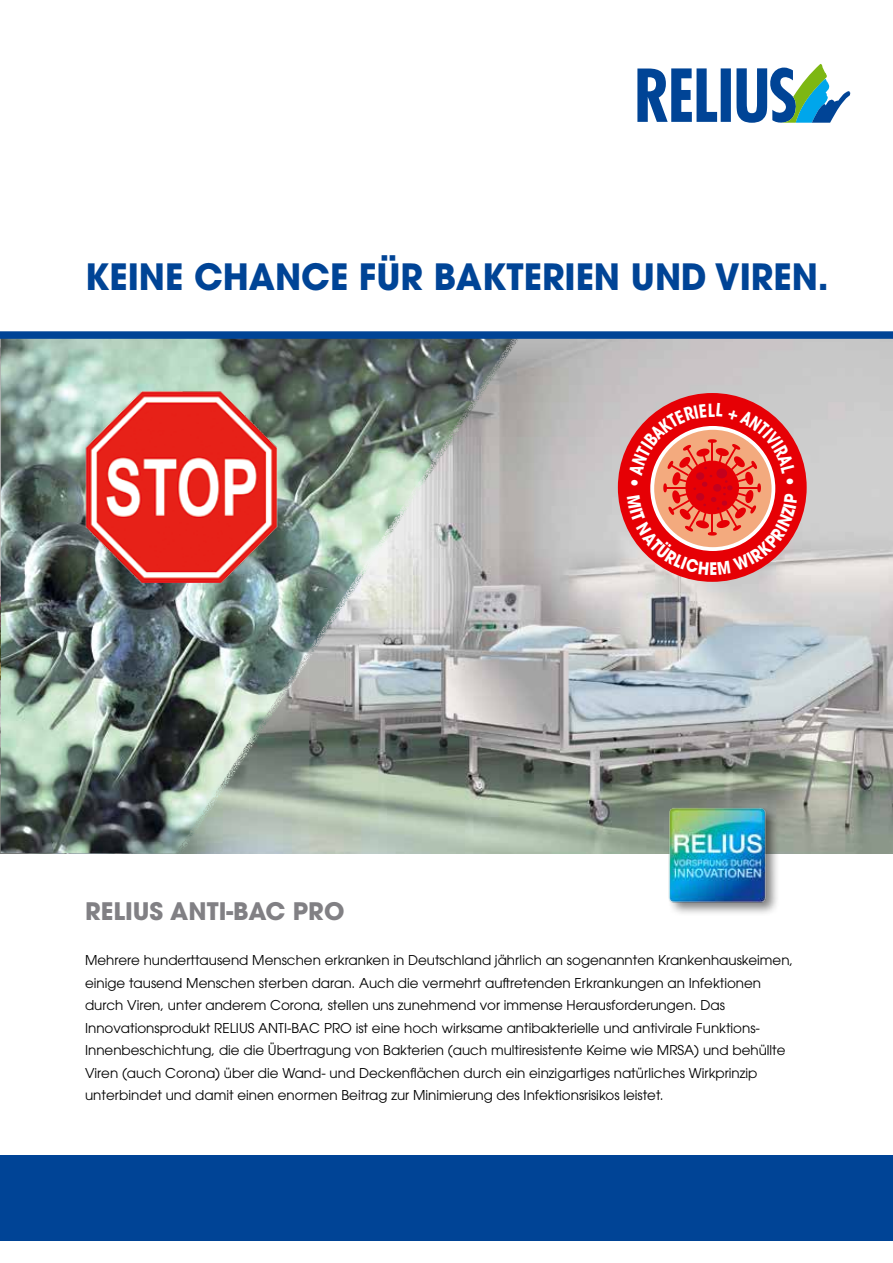
<style>
.page{position:relative;width:893px;height:1263px;background:#fff}
.page>*{position:absolute;margin:0;border:0;box-sizing:border-box;transform-origin:0 0}
.t1{font:700 36px "ITC Avant Garde Std";color:#004496;scale:.96 1}
.t2{font:700 24px "ITC Avant Garde Std";color:#818084}
.t3{font:13.5px/22.5px "ITC Avant Garde Std";color:#000}
</style>
<div class="page">
<img style="left:0;top:339px;width:893px;height:515px">
<img style="left:1px;top:339px;width:522px;height:515px">
<div style="left:0;top:1154px;width:893px;height:86px;background:#004496"></div>
<img style="left:85px;top:391px;width:192px;height:192px">
<div style="left:618px;top:393px;width:189px;height:189px;background:#e60005;border-radius:50%"></div>
<svg style="left:637px;top:64px;width:213px;height:59px"></svg>
<div style="left:667px;top:805px;width:113px;height:111px;background:#000;opacity:.5"></div>
<img style="left:663px;top:804px;width:112px;height:107px">
<div style="left:0;top:331px;width:893px;height:8px;background:#004496"></div>
<svg style="left:627px;top:403px;width:171px;height:172px"></svg>
<h1 class="t1" style="left:85px;top:253px;width:776px">KEINE CHANCE FÜR BAKTERIEN UND VIREN.</h1>
<h2 class="t2" style="left:85px;top:895px;width:261px">RELIUS ANTI-BAC PRO</h2>
<p class="t3" style="left:85px;top:949px;width:710px">Mehrere hunderttausend Menschen erkranken in Deutschland jährlich an sogenannten Krankenhauskeimen, einige tausend Menschen sterben daran. Auch die vermehrt auftretenden Erkrankungen an Infektionen durch Viren, unter anderem Corona, stellen uns zunehmend vor immense Herausforderungen. Das Innovationsprodukt RELIUS ANTI-BAC PRO ist eine hoch wirksame antibakterielle und antivirale Funktions-Innenbeschichtung, die die Übertragung von Bakterien (auch multiresistente Keime wie MRSA) und behüllte Viren (auch Corona) über die Wand- und Deckenflächen durch ein einzigartiges natürliches Wirkprinzip unterbindet und damit einen enormen Beitrag zur Minimierung des Infektionsrisikos leistet.</p>
</div>
